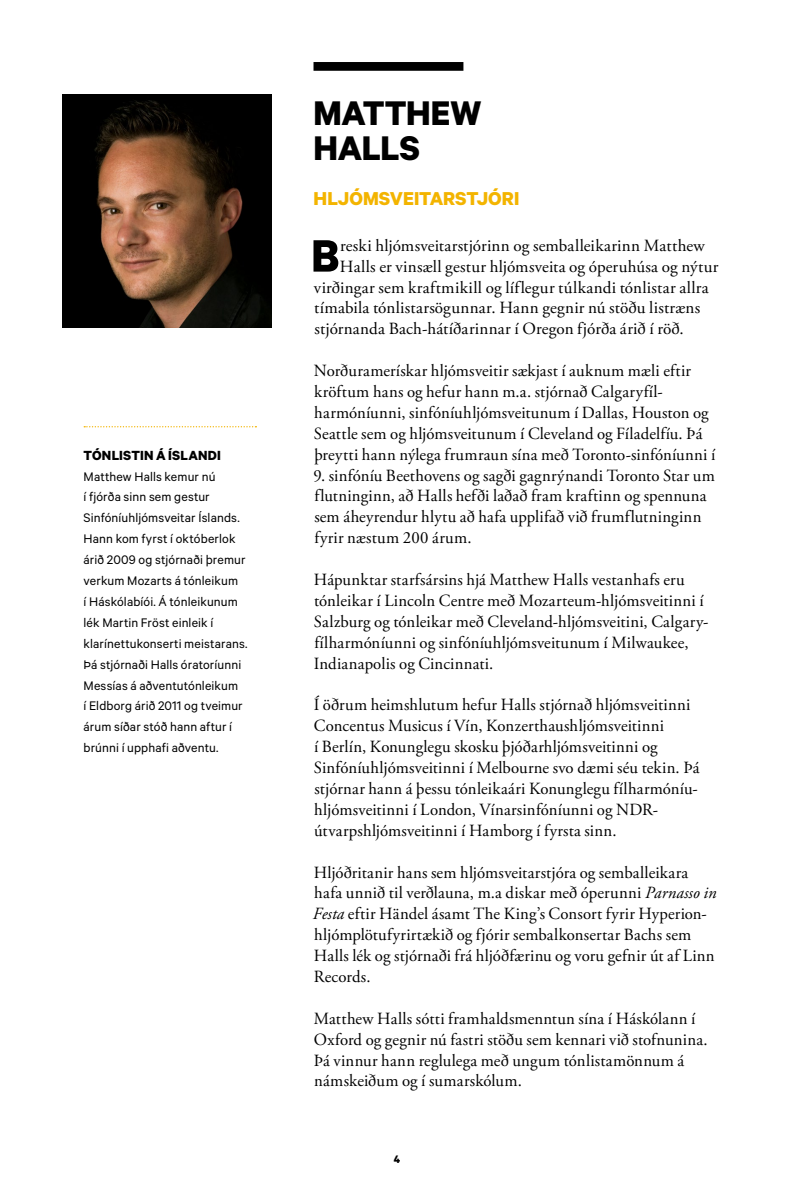
<style>
.page{position:relative;width:794px;height:1191px;background:#fff}
.page>*{position:absolute;margin:0;border:0;box-sizing:border-box;transform-origin:0 0}
.t1{font:700 51.1px "Calibre";color:#000}
.t2{font:700 38.5px/35px "Calibre";letter-spacing:-.005em;color:#000}
.t3{font:700 21px "Calibre";color:#f3b400}
.t4{font:17.15px/20.8px "Adobe Garamond Pro";letter-spacing:.01em;color:#000}
.t5{font:700 14.88px "Calibre";letter-spacing:.015em;color:#000}
.t6{font:14px/20.8px "Calibre";letter-spacing:.01em;color:#000}
.t7{font:700 12.25px "Calibre";color:#000}
.s1{font-style:italic}
</style>
<div class="page">
<img style="left:63px;top:94px;width:209px;height:233px">
<div style="left:313px;top:62px;width:150px;height:9px;background:#000"></div>
<svg style="left:84px;top:426px;width:172px;height:1px"></svg>
<p class="t5" style="left:84px;top:446px;width:139px">TÓNLISTIN Á ÍSLANDI</p>
<p class="t6" style="left:84px;top:465px;width:165px">Matthew Halls kemur nú<br>í fjórða sinn sem gestur<br>Sinfóníuhljómsveitar Íslands.<br>Hann kom fyrst í októberlok árið 2009 og stjórnaði þremur verkum Mozarts á tónleikum<br>í Háskólabíói. Á tónleikunum lék Martin Fröst einleik í klarínettukonserti meistarans.<br>Þá stjórnaði Halls óratoríunni<br>Messías á aðventutónleikum<br>í Eldborg árið 2011 og tveimur árum síðar stóð hann aftur í brúnni í upphafi aðventu.</p>
<h2 class="t2" style="left:313px;top:95px;width:169px">MATTHEW<br>HALLS</h2>
<p class="t3" style="left:313px;top:186px;width:207px">HLJÓMSVEITARSTJÓRI</p>
<h1 class="t1" style="left:311px;top:224px;width:30px">B</h1>
<p class="t4" style="left:340px;top:235px;width:366px">reski hljómsveitarstjórinn og semballeikarinn Matthew</p>
<p class="t4" style="left:340px;top:256px;width:380px">Halls er vinsæll gestur hljómsveita og óperuhúsa og nýtur</p>
<p class="t4" style="left:314px;top:277px;width:396px">virðingar sem kraftmikill og líflegur túlkandi tónlistar allra</p>
<p class="t4" style="left:314px;top:298px;width:387px">tímabila tónlistarsögunnar. Hann gegnir nú stöðu listræns</p>
<p class="t4" style="left:314px;top:319px;width:371px">stjórnanda Bach-hátíðarinnar í Oregon fjórða árið í röð.</p>
<p class="t4" style="left:314px;top:361px;width:403px">Norðuramerískar hljómsveitir sækjast í auknum mæli eftir kröftum hans og hefur hann m.a. stjórnað Calgaryfíl&shy;harmóníunni, sinfóníuhljómsveitunum í Dallas, Houston og Seattle sem og hljómsveitunum í Cleveland og Fíladelfíu. Þá þreytti hann nýlega frumraun sína með Toronto-sinfóníunni í</p>
<p class="t4" style="left:313px;top:465px;width:403px">9. sinfóníu Beethovens og sagði gagnrýnandi Toronto Star um flutninginn, að Halls hefði laðað fram kraftinn og spennuna sem áheyrendur hlytu að hafa upplifað við frumflutninginn fyrir næstum 200 árum.</p>
<p class="t4" style="left:314px;top:570px;width:396px">Hápunktar starfsársins hjá Matthew Halls vestanhafs eru tónleikar í Lincoln Centre með Mozarteum-hljómsveitinni í Salzburg og tónleikar með Cleveland-hljómsveitini, Calgary&shy;fílharmóníunni og sinfóníuhljómsveitunum í Milwaukee, Indianapolis og Cincinnati.</p>
<p class="t4" style="left:314px;top:695px;width:387px">Í öðrum heimshlutum hefur Halls stjórnað hljómsveitinni Concentus Musicus í Vín, Konzerthaushljómsveitinni<br>í Berlín, Konunglegu skosku þjóðarhljómsveitinni og Sinfóníuhljómsveitinni í Melbourne svo dæmi séu tekin. Þá stjórnar hann á þessu tónleikaári Konunglegu fílharmóníu&shy;hljómsveitinni í London, Vínarsinfóníunni og NDR&shy;útvarpshljómsveitinni í Hamborg í fyrsta sinn.</p>
<p class="t4" style="left:313px;top:862px;width:405px">Hljóðritanir hans sem hljómsveitarstjóra og semballeikara hafa unnið til verðlauna, m.a diskar með óperunni <span class="s1">Parnasso in Festa</span> eftir Händel ásamt The King’s Consort fyrir Hyperion&shy;hljómplötufyrirtækið og fjórir sembalkonsertar Bachs sem Halls lék og stjórnaði frá hljóðfærinu og voru gefnir út af Linn Records.</p>
<p class="t4" style="left:314px;top:1008px;width:395px">Matthew Halls sótti framhaldsmenntun sína í Háskólann í Oxford og gegnir nú fastri stöðu sem kennari við stofnunina.<br>Þá vinnur hann reglulega með ungum tónlistamönnum á námskeiðum og í sumarskólum.</p>
<p class="t7" style="left:394px;top:1151px;width:8px">4</p>
</div>
